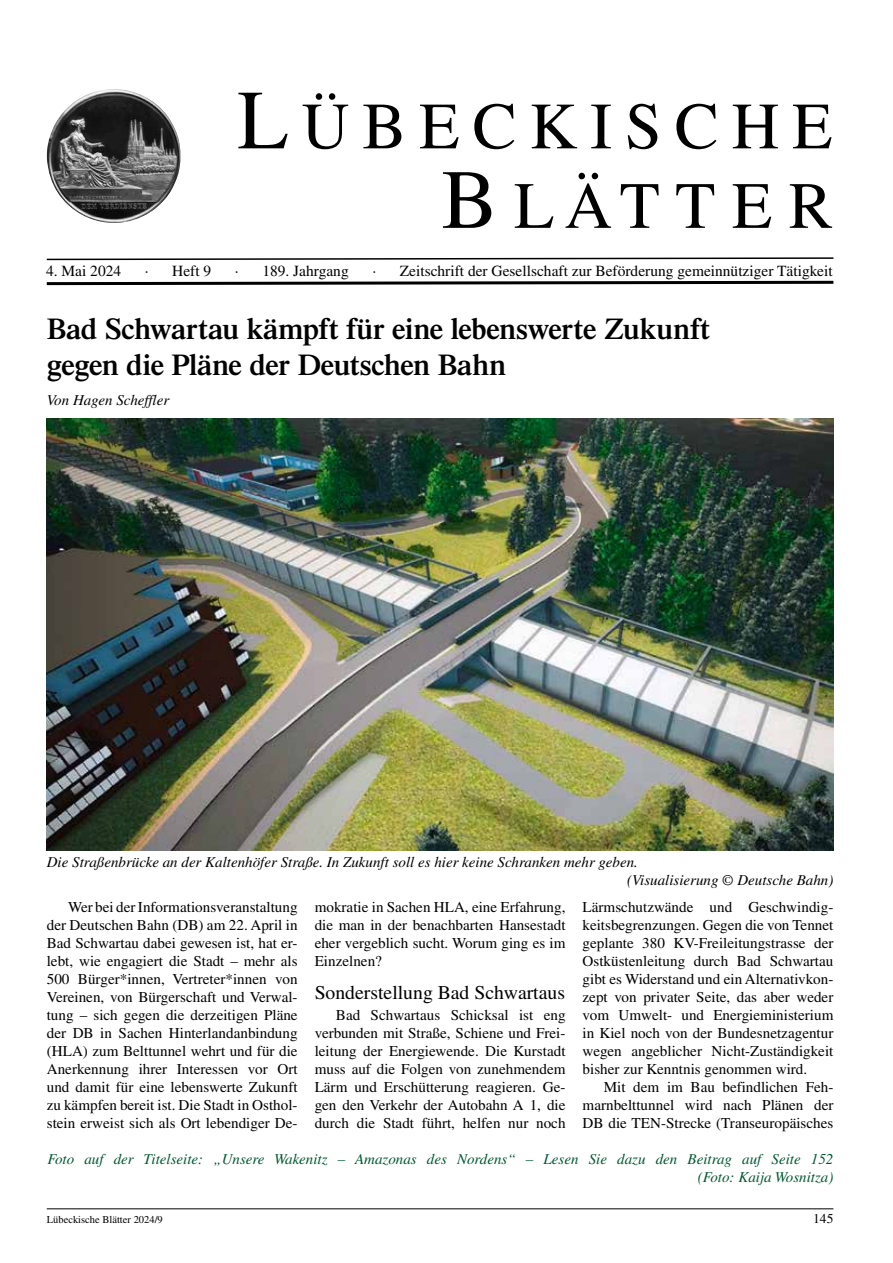
<style>
.page{position:relative;width:893px;height:1263px;background:#fff}
.page>*{position:absolute;margin:0;border:0;box-sizing:border-box;transform-origin:0 0}
.t1{font:66px/79.5px "Times LT Std";color:#000;text-align:right}
.t2{font:600 30px/36px "Times LT Std";letter-spacing:-.01em;color:#000}
.t3{font:19.5px "Times LT Std";color:#000}
.t4{font:15.45px "Times LT Std";color:#000}
.t5{font:15px/18px "Times LT Std";color:#000;text-align:justify}
.t6{font:italic 15px/18px "Times LT Std";color:#000}
.t7{font:italic 15px/18px "Times LT Std";color:#005831;text-align:right}
.t8{font:13.5px "Times LT Std";color:#000}
.t9{font:10.5px "Times LT Std";color:#000}
.s1{font-size:84px}
</style>
<div class="page">
<hr style="left:47px;top:1208px;width:786px;height:1px;background:#000">
<img style="left:46px;top:89px;width:135px;height:134px">
<svg style="left:46px;top:257px;width:788px;height:4px"></svg>
<svg style="left:46px;top:280px;width:788px;height:6px"></svg>
<img style="left:47px;top:419px;width:786px;height:431px">
<h1 class="t1" style="left:237px;top:86px;width:597px"><span class="s1">L</span> Ü B E C K I S C H E<br><span class="s1">B</span> L Ä T T E R</h1>
<p class="t4" style="left:46px;top:262px;width:77px">4. Mai 2024</p>
<p class="t4" style="left:145px;top:262px;width:68px">· Heft 9</p>
<p class="t4" style="left:235px;top:262px;width:115px">· 189. Jahrgang</p>
<p class="t4" style="left:372px;top:262px;width:462px">· Zeitschrift der Gesellschaft zur Beförderung gemeinnütziger Tätigkeit</p>
<h2 class="t2" style="left:47px;top:310px;width:665px">Bad Schwartau kämpft für eine lebenswerte Zukunft gegen die Pläne der Deutschen Bahn</h2>
<p class="t6" style="left:47px;top:391px;width:124px">Von Hagen Scheffler</p>
<p class="t6" style="left:627px;top:853px;width:208px;text-indent:-580px">Die Straßenbrücke an der Kaltenhöfer Straße. In Zukunft soll es hier keine Schranken mehr geben.<br>(Visualisierung © Deutsche Bahn)</p>
<p class="t5" style="left:47px;top:898px;width:252px;text-indent:21px">Wer bei der Informationsveranstaltung der Deutschen Bahn (DB) am 22. April in Bad Schwartau dabei gewesen ist, hat er&shy;lebt, wie engagiert die Stadt – mehr als 500 Bürger*innen, Vertreter*innen von Vereinen, von Bürgerschaft und Verwal&shy;tung – sich gegen die derzeitigen Pläne der DB in Sachen Hinterlandanbindung (HLA) zum Belttunnel wehrt und für die Anerkennung ihrer Interessen vor Ort und damit für eine lebenswerte Zukunft zu kämpfen bereit ist. Die Stadt in Osthol&shy;stein erweist sich als Ort lebendiger De-</p>
<p class="t5" style="left:315px;top:898px;width:252px">mokratie in Sachen HLA, eine Erfahrung, die man in der benachbarten Hansestadt eher vergeblich sucht. Worum ging es im Einzelnen?</p>
<h3 class="t3" style="left:315px;top:981px;width:252px">Sonderstellung Bad Schwartaus</h3>
<p class="t5" style="left:315px;top:1006px;width:252px;text-indent:21px">Bad Schwartaus Schicksal ist eng verbunden mit Straße, Schiene und Frei&shy;leitung der Energiewende. Die Kurstadt muss auf die Folgen von zunehmendem Lärm und Erschütterung reagieren. Ge&shy;gen den Verkehr der Autobahn A 1, die durch die Stadt führt, helfen nur noch</p>
<p class="t5" style="left:583px;top:898px;width:252px">Lärmschutzwände und Geschwindig&shy;keitsbegrenzungen. Gegen die von Tennet geplante 380 KV-Freileitungstrasse der Ostküstenleitung durch Bad Schwartau gibt es Widerstand und ein Alternativkon&shy;zept von privater Seite, das aber weder vom Umwelt- und Energieministerium in Kiel noch von der Bundesnetzagentur wegen angeblicher Nicht-Zuständigkeit bisher zur Kenntnis genommen wird.</p>
<p class="t5" style="left:583px;top:1078px;width:252px;text-indent:21px">Mit dem im Bau befindlichen Feh&shy;marnbelttunnel wird nach Plänen der DB die TEN-Strecke (Transeuropäisches</p>
<p class="t7" style="left:47px;top:1150px;width:787px">Foto auf der Titelseite: „Unsere Wakenitz – Amazonas des Nordens“ – Lesen Sie dazu den Beitrag auf Seite 152 (Foto: Kaija Wosnitza)</p>
<p class="t9" style="left:47px;top:1214px;width:118px">Lübeckische Blätter 2024/9</p>
<p class="t8" style="left:813px;top:1211px;width:22px">145</p>
</div>
